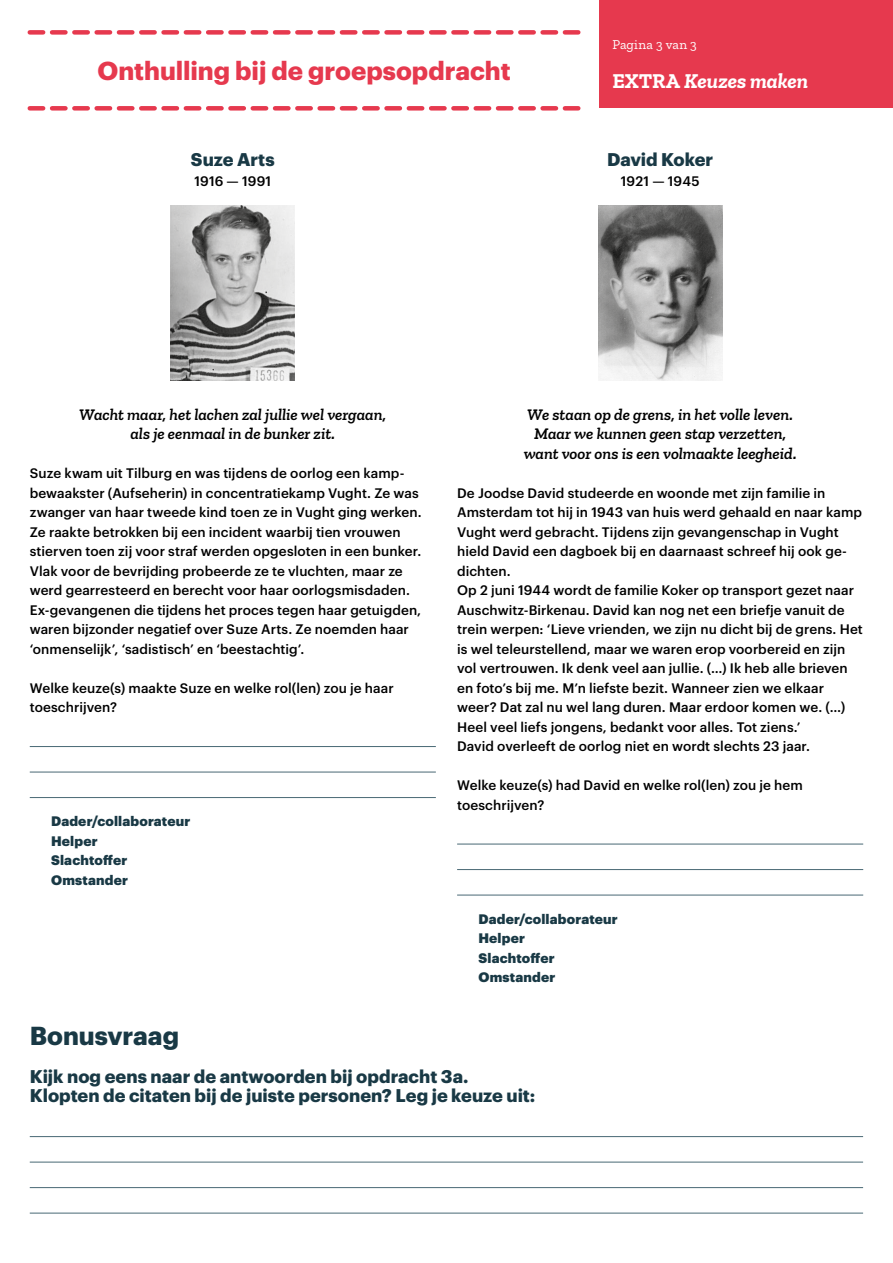
<style>
.page{position:relative;width:893px;height:1263px;background:#fff}
.page>*{position:absolute;margin:0;border:0;box-sizing:border-box;transform-origin:0 0}
.t1{font:700 25.5px "Graphik LC";color:#e6394e}
.t2{font:700 25.5px "Graphik LC";color:#193945}
.t3{font:italic 700 21px "Zilla Slab";letter-spacing:-.005em;color:#fff}
.t4{font:700 18px/19.5px "Graphik LC";color:#193945}
.t5{font:italic 600 16.5px/19.5px "Zilla Slab";color:#000;text-align:center}
.t6{font:500 13.5px/19.5px "Graphik LC";letter-spacing:.005em;color:#000}
.t7{font:900 13.5px/19.5px "Graphik LC";letter-spacing:.015em;color:#193945}
.t8{font:13.5px "Zilla Slab";letter-spacing:.02em;color:#fff}
.s1{font-style:normal}
</style>
<div class="page">
<div style="left:600px;top:0;width:293px;height:108px;background:#e6394e"></div>
<svg style="left:30px;top:106px;width:548px;height:5px"></svg>
<svg style="left:30px;top:30px;width:548px;height:5px"></svg>
<hr style="left:30px;top:746px;width:406px;height:1px;background:#486874">
<hr style="left:30px;top:772px;width:406px;height:1px;background:#486874">
<hr style="left:30px;top:797px;width:406px;height:1px;background:#486874">
<hr style="left:457px;top:844px;width:406px;height:1px;background:#486874">
<hr style="left:457px;top:869px;width:406px;height:1px;background:#486874">
<hr style="left:457px;top:895px;width:406px;height:1px;background:#486874">
<img style="left:171px;top:205px;width:124px;height:176px">
<img style="left:598px;top:205px;width:124px;height:176px">
<hr style="left:30px;top:1136px;width:833px;height:1px;background:#486874">
<hr style="left:30px;top:1162px;width:833px;height:1px;background:#486874">
<hr style="left:30px;top:1187px;width:833px;height:1px;background:#486874">
<hr style="left:30px;top:1213px;width:833px;height:1px;background:#486874">
<h1 class="t1" style="left:97px;top:51px;width:415px">Onthulling bij de groepsopdracht</h1>
<h3 class="t4" style="left:191px;top:148px;width:85px">Suze Arts</h3>
<p class="t6" style="left:194px;top:170px;width:78px">1916 — 1991</p>
<p class="t8" style="left:612px;top:37px;width:86px">Pagina 3 van 3</p>
<h2 class="t3" style="left:612px;top:69px;width:197px"><span class="s1">EXTRA</span> Keuzes maken</h2>
<h3 class="t4" style="left:607px;top:148px;width:108px">David Koker</h3>
<p class="t6" style="left:621px;top:170px;width:80px">1921 — 1945</p>
<p class="t5" style="left:79px;top:405px;width:308px">Wacht maar, het lachen zal jullie wel vergaan, als je eenmaal in de bunker zit.</p>
<p class="t6" style="left:30px;top:462px;width:394px">Suze kwam uit Tilburg en was tijdens de oorlog een kamp&shy;bewaakster (Aufseherin) in concentratiekamp Vught. Ze was zwanger van haar tweede kind toen ze in Vught ging werken.<br>Ze raakte betrokken bij een incident waarbij tien vrouwen stierven toen zij voor straf werden opgesloten in een bunker.<br>Vlak voor de bevrijding probeerde ze te vluchten, maar ze werd gearresteerd en berecht voor haar oorlogsmisdaden.<br>Ex-gevangenen die tijdens het proces tegen haar getuigden, waren bijzonder negatief over Suze Arts. Ze noemden haar ‘onmenselijk’, ‘sadistisch’ en ‘beestachtig’.</p>
<p class="t6" style="left:30px;top:677px;width:366px">Welke keuze(s) maakte Suze en welke rol(len) zou je haar toeschrijven?</p>
<p class="t7" style="left:51px;top:810px;width:141px">Dader/collaborateur<br>Helper<br>Slachtoffer<br>Omstander</p>
<p class="t5" style="left:524px;top:405px;width:274px">We staan op de grens, in het volle leven.<br>Maar we kunnen geen stap verzetten, want voor ons is een volmaakte leegheid.</p>
<p class="t6" style="left:457px;top:482px;width:407px">De Joodse David studeerde en woonde met zijn familie in Amsterdam tot hij in 1943 van huis werd gehaald en naar kamp Vught werd gebracht. Tijdens zijn gevangenschap in Vught hield David een dagboek bij en daarnaast schreef hij ook ge&shy;dichten.<br>Op 2 juni 1944 wordt de familie Koker op transport gezet naar Auschwitz-Birkenau. David kan nog net een briefje vanuit de trein werpen: ‘Lieve vrienden, we zijn nu dicht bij de grens. Het is wel teleurstellend, maar we waren erop voorbereid en zijn vol vertrouwen. Ik denk veel aan jullie. (…) Ik heb alle brieven en foto’s bij me. M’n liefste bezit. Wanneer zien we elkaar weer? Dat zal nu wel lang duren. Maar erdoor komen we. (…)<br>Heel veel liefs jongens, bedankt voor alles. Tot ziens.’<br>David overleeft de oorlog niet en wordt slechts 23 jaar.</p>
<p class="t6" style="left:457px;top:774px;width:347px">Welke keuze(s) had David en welke rol(len) zou je hem toeschrijven?</p>
<p class="t7" style="left:478px;top:908px;width:141px">Dader/collaborateur<br>Helper<br>Slachtoffer<br>Omstander</p>
<h1 class="t2" style="left:30px;top:1016px;width:151px">Bonusvraag</h1>
<h3 class="t4" style="left:30px;top:1065px;width:507px">Kijk nog eens naar de antwoorden bij opdracht 3a.<br>Klopten de citaten bij de juiste personen? Leg je keuze uit:</h3>
</div>
